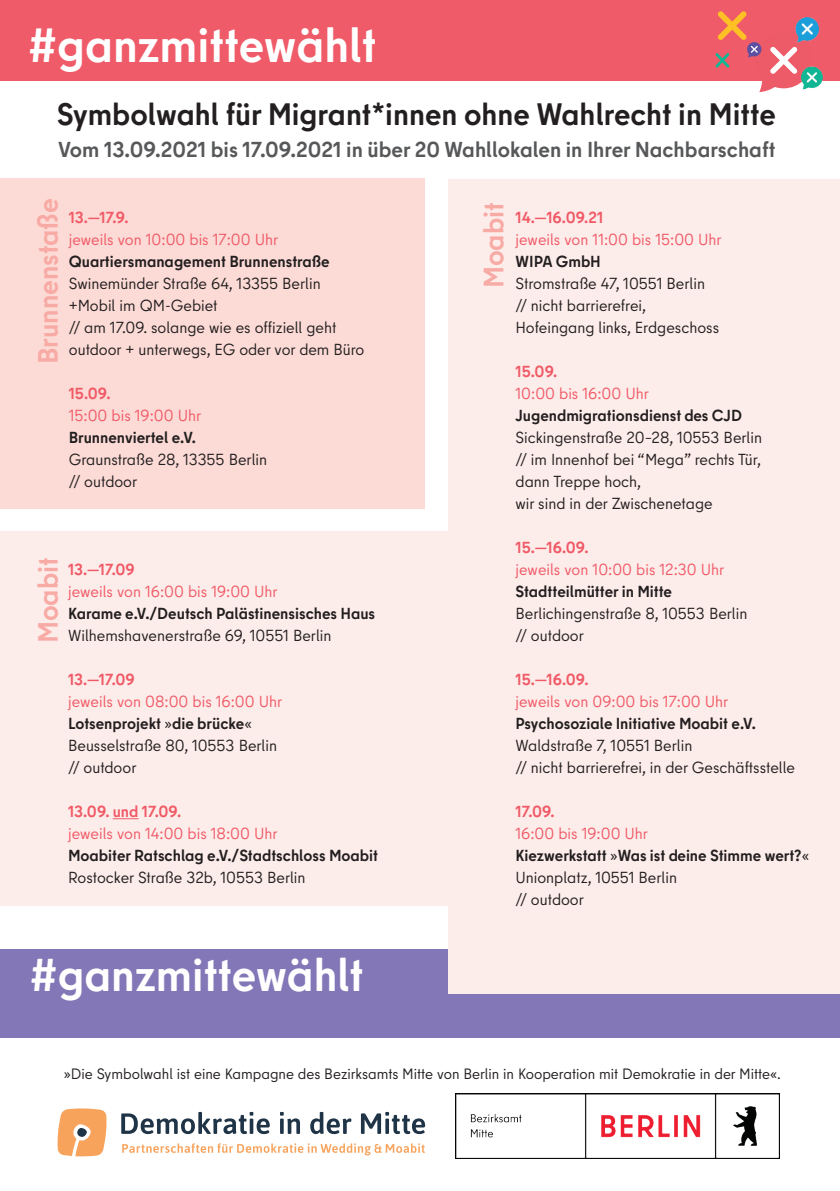
<style>
.page{position:relative;width:840px;height:1191px;background:#fff}
.page>*{position:absolute;margin:0;border:0;box-sizing:border-box;transform-origin:0 0}
.t1{font:700 48px "Berlin Type";color:#fff}
.t2{font:700 46px "Berlin Type";color:#fff}
.t3{font:700 31px "Berlin Type";color:#231f20}
.t4{font:700 28px "Berlin Type";color:#f8aaa5}
.t5{font:700 21.6px "Berlin Type";color:#57585a}
.t6{font:16px/22px "Berlin Type";color:#231f20}
.t7{font:700 16px/22px "Berlin Type";color:#231f20}
.t8{font:16px "Berlin Type";color:#f05a67}
.t9{font:700 16px "Berlin Type";color:#f05a67}
.t10{font:15px "Berlin Type";color:#231f20}
.s1{color:#f05a67}
.s2{font-weight:700}
.s3{font-family:"Asap"}
.s4{font-weight:400;color:#f05a67}
.s5{font-family:"Asap";font-weight:400}
.s6{font-weight:400}
</style>
<div class="page">
<div style="left:0;top:949px;width:839px;height:88px;background:#8377b7"></div>
<div style="left:0;top:531px;width:461px;height:374px;background:#fdedea"></div>
<div style="left:448px;top:179px;width:391px;height:814px;background:#fdedea"></div>
<div style="left:0;top:179px;width:424px;height:330px;background:#fcdbd6"></div>
<div style="left:0;top:0;width:839px;height:81px;background:#ef5b68"></div>
<svg style="left:122px;top:1143px;width:302px;height:12px"></svg>
<svg style="left:121px;top:1112px;width:304px;height:22px"></svg>
<svg style="left:58px;top:1108px;width:49px;height:48px;background:#f9b378"></svg>
<svg style="left:77px;top:1127px;width:10px;height:10px"></svg>
<img style="left:455px;top:1093px;width:324px;height:65px">
<svg style="left:113px;top:818px;width:25px;height:1px"></svg>
<svg style="left:715px;top:11px;width:83px;height:81px"></svg>
<img style="left:798px;top:66px;width:24px;height:24px">
<img style="left:794px;top:16px;width:25px;height:27px">
<h1 class="t1" style="left:28px;top:14px;width:350px">#ganzmittewählt</h1>
<h3 class="t3" style="left:57px;top:94px;width:720px">Symbolwahl für Migrant*innen ohne Wahlrecht in Mitte</h3>
<h3 class="t5" style="left:58px;top:136px;width:718px">Vom 13.09.2021 bis 17.09.2021 in über 20 Wahllokalen in Ihrer Nachbarschaft</h3>
<h3 class="t4" style="left:30px;top:364px;width:168px;rotate:-90deg">Brunnenstaße</h3>
<h3 class="t4" style="left:475px;top:288px;width:87px;rotate:-90deg">Moabit</h3>
<p class="t9" style="left:69px;top:207px;width:61px">13.—17.9.</p>
<p class="t8" style="left:69px;top:229px;width:211px">jeweils von 10:00 bis 17:00 Uhr</p>
<p class="t7" style="left:69px;top:250px;width:262px">Quartiersmanagement Brunnenstraße</p>
<p class="t6" style="left:69px;top:272px;width:297px">Swinemünder Straße 64, 13355 Berlin +Mobil im QM-Gebiet<br>// am 17.09. solange wie es offiziell geht outdoor + unterwegs, EG oder vor dem Büro</p>
<p class="t9" style="left:69px;top:383px;width:43px">15.09.</p>
<p class="t8" style="left:69px;top:405px;width:134px">15:00 bis 19:00 Uhr</p>
<p class="t7" style="left:69px;top:426px;width:129px">Brunnenviertel e.V.</p>
<p class="t6" style="left:69px;top:448px;width:200px">Graunstraße 28, 13355 Berlin // outdoor</p>
<h3 class="t4" style="left:30px;top:643px;width:87px;rotate:-90deg">Moabit</h3>
<p class="t9" style="left:68px;top:559px;width:68px">13.—17.09</p>
<p class="t8" style="left:68px;top:581px;width:211px">jeweils von 16:00 bis 19:00 Uhr</p>
<p class="t7" style="left:68px;top:602px;width:308px">Karame e.V./Deutsch Palästinensisches Haus</p>
<p class="t6" style="left:68px;top:624px;width:265px">Wilhemshavenerstraße 69, 10551 Berlin</p>
<p class="t9" style="left:68px;top:669px;width:68px">13.—17.09</p>
<p class="t6" style="left:68px;top:690px;width:215px"><span class="s1">jeweils von 08:00 bis 16:00 Uhr<br></span><span class="s2">Lotsenprojekt</span> <span class="s3">»</span><span class="s2">die brücke</span><span class="s3">«<br></span>Beusselstraße 80, 10553 Berlin // outdoor</p>
<p class="t9" style="left:68px;top:801px;width:114px">13.09. und 17.09.</p>
<p class="t8" style="left:68px;top:823px;width:211px">jeweils von 14:00 bis 18:00 Uhr</p>
<p class="t7" style="left:68px;top:844px;width:311px">Moabiter Ratschlag e.V./Stadtschloss Moabit</p>
<p class="t6" style="left:68px;top:866px;width:239px">Rostocker Straße 32b, 10553 Berlin</p>
<p class="t9" style="left:515px;top:207px;width:89px">14.—16.09.21</p>
<p class="t8" style="left:515px;top:229px;width:207px">jeweils von 11:00 bis 15:00 Uhr</p>
<p class="t7" style="left:515px;top:250px;width:87px">WIPA GmbH</p>
<p class="t6" style="left:515px;top:272px;width:205px">Stromstraße 47, 10551 Berlin // nicht barrierefrei,<br>Hofeingang links, Erdgeschoss</p>
<p class="t9" style="left:515px;top:361px;width:43px">15.09.</p>
<p class="t8" style="left:515px;top:383px;width:135px">10:00 bis 16:00 Uhr</p>
<p class="t7" style="left:515px;top:404px;width:228px">Jugendmigrationsdienst des CJD</p>
<p class="t6" style="left:515px;top:426px;width:248px">Sickingenstraße 20–28, 10553 Berlin // im Innenhof bei “Mega” rechts Tür, dann Treppe hoch,<br>wir sind in der Zwischenetage</p>
<p class="t9" style="left:515px;top:537px;width:74px">15.—16.09.</p>
<p class="t8" style="left:515px;top:559px;width:210px">jeweils von 10:00 bis 12:30 Uhr</p>
<p class="t7" style="left:515px;top:580px;width:158px">Stadtteilmütter in Mitte</p>
<p class="t6" style="left:515px;top:602px;width:233px">Berlichingenstraße 8, 10553 Berlin // outdoor</p>
<p class="t9" style="left:515px;top:669px;width:74px">15.—16.09.</p>
<p class="t8" style="left:515px;top:691px;width:214px">jeweils von 09:00 bis 17:00 Uhr</p>
<p class="t7" style="left:515px;top:712px;width:242px">Psychosoziale Initiative Moabit e.V.</p>
<p class="t6" style="left:515px;top:734px;width:281px">Waldstraße 7, 10551 Berlin<br>// nicht barrierefrei, in der Geschäftsstelle</p>
<p class="t9" style="left:515px;top:801px;width:41px">17.09.</p>
<p class="t7" style="left:515px;top:822px;width:295px"><span class="s4">16:00 bis 19:00 Uhr<br></span>Kiezwerkstatt <span class="s5">»</span>Was ist deine Stimme wert?<span class="s5">«<br></span><span class="s6">Unionplatz, 10551 Berlin<br>// outdoor</span></p>
<h2 class="t2" style="left:30px;top:945px;width:335px">#ganzmittewählt</h2>
<p class="t10" style="left:64px;top:1064px;width:718px"><span class="s3">»</span>Die Symbolwahl ist eine Kampagne des Bezirksamts Mitte von Berlin in Kooperation mit Demokratie in der Mitte<span class="s3">«</span>.</p>
</div>
